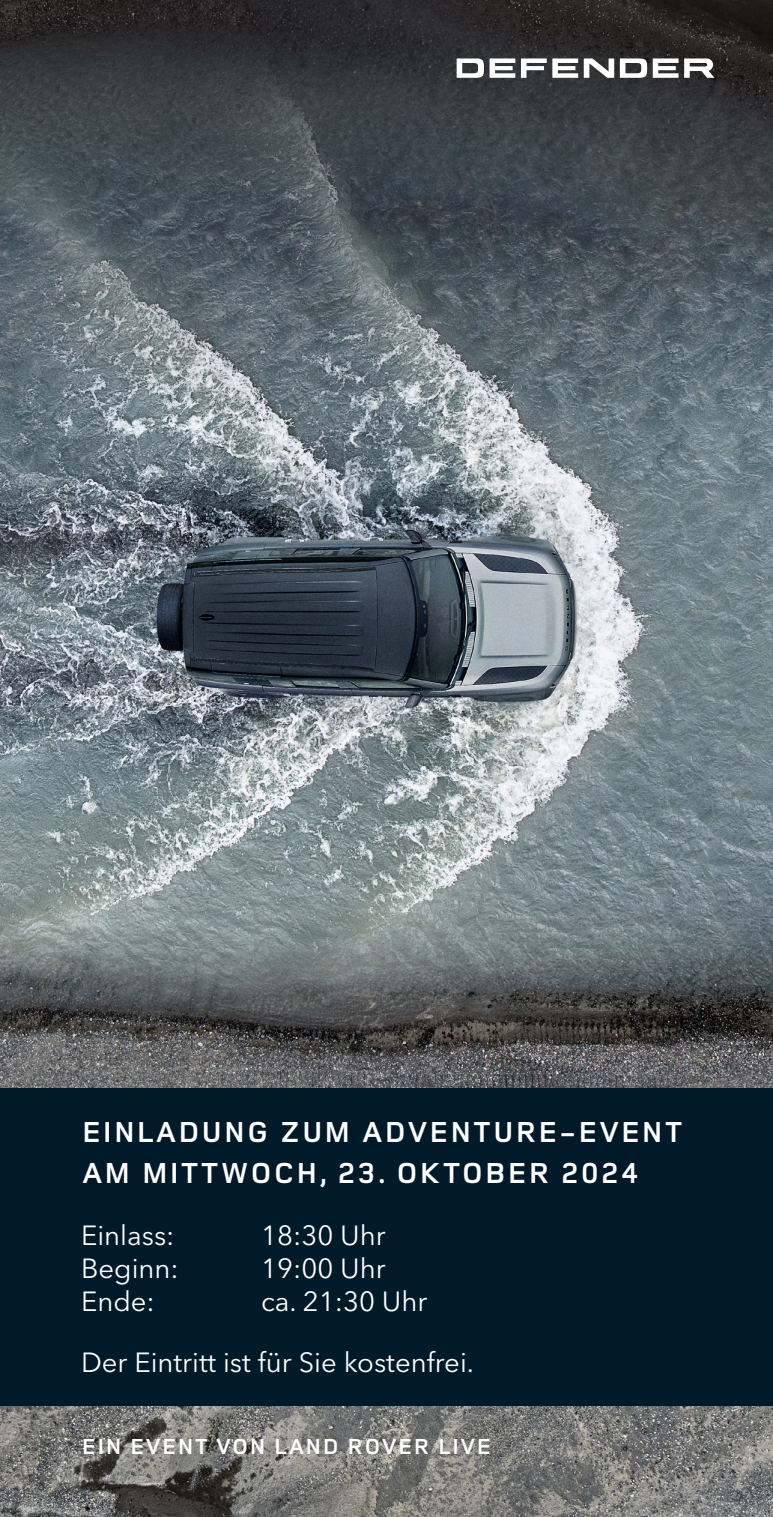
<style>
.page{position:relative;width:773px;height:1517px;background:#fff}
.page>*{position:absolute;margin:0;border:0;box-sizing:border-box;transform-origin:0 0}
.t1{font:700 30px "Land Rover Wide";color:#fff}
.t2{font:27.5px "Avenir Next W1 G";color:#fff}
.t3{font:700 22.5px "Land Rover Wide";color:#fff}
</style>
<div class="page">
<img style="left:0;top:412px;width:772px;height:1105px">
<div style="left:0;top:1088px;width:772px;height:318px;background:#001a29"></div>
<svg style="left:0;top:0;width:772px;height:412px;background:#4c5459"></svg>
<svg style="left:456px;top:58px;width:258px;height:20px"></svg>
<p class="t1" style="left:81px;top:1111px;width:604px">EINLADUNG ZUM ADVENTURE-EVENT</p>
<p class="t1" style="left:81px;top:1152px;width:560px">AM MITTWOCH, 23. OKTOBER 2024</p>
<p class="t2" style="left:81px;top:1213px;width:95px">Einlass:</p>
<p class="t2" style="left:261px;top:1213px;width:126px">18:30 Uhr</p>
<p class="t2" style="left:81px;top:1246px;width:99px">Beginn:</p>
<p class="t2" style="left:261px;top:1246px;width:126px">19:00 Uhr</p>
<p class="t2" style="left:81px;top:1279px;width:75px">Ende:</p>
<p class="t2" style="left:261px;top:1279px;width:168px">ca. 21:30 Uhr</p>
<p class="t2" style="left:81px;top:1340px;width:394px">Der Eintritt ist für Sie kostenfrei.</p>
<p class="t3" style="left:81px;top:1431px;width:412px">EIN EVENT VON LAND ROVER LIVE</p>
</div>
